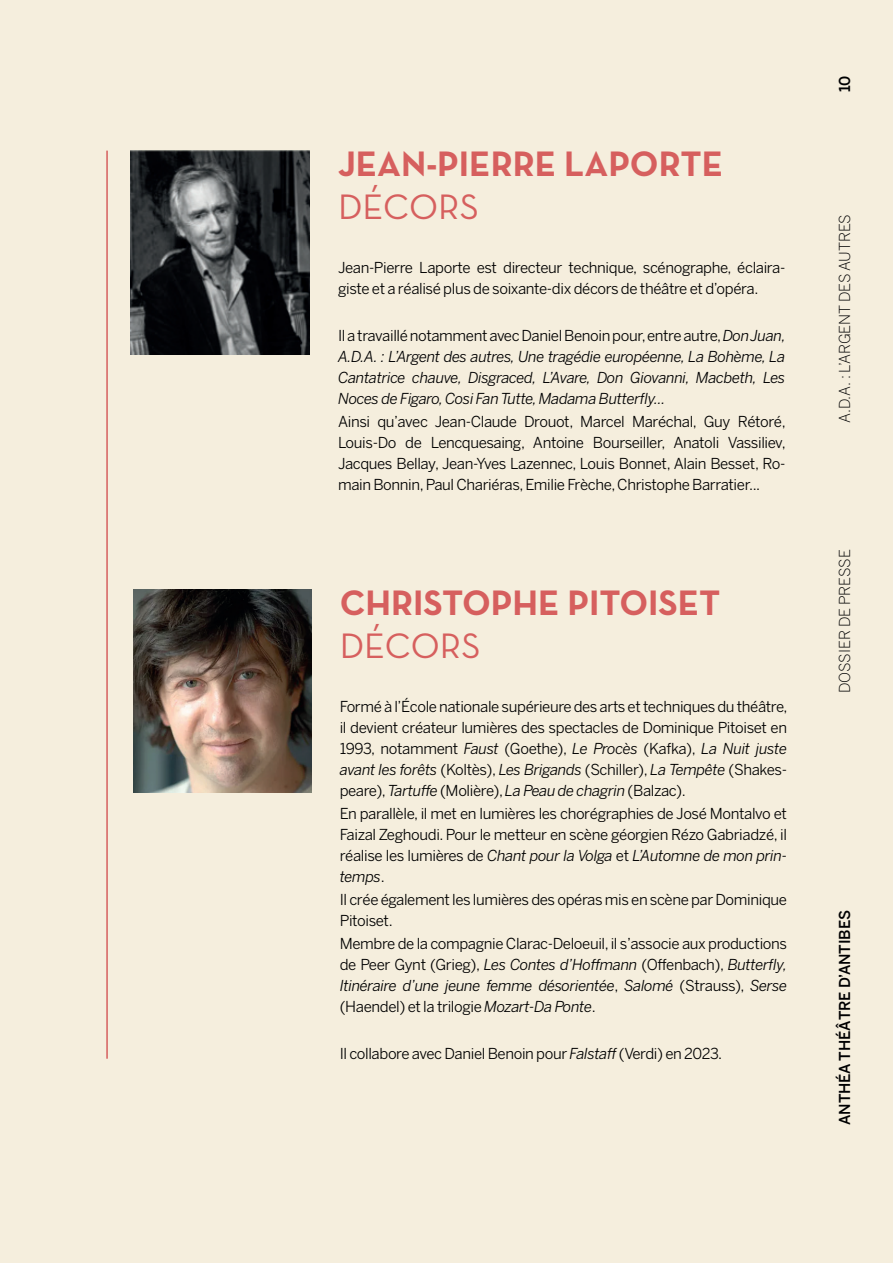
<style>
.page{position:relative;width:893px;height:1263px;background:#f5eedd}
.page>*{position:absolute;margin:0;border:0;box-sizing:border-box;transform-origin:0 0}
.t1{font:700 36px "Neutra Text";color:#d65f5e}
.t2{font:36px "Neutra Text";color:#d65f5e}
.t3{font:15px/21px "Benton Sans";letter-spacing:-.025em;color:#000;text-align:justify}
.t4{font:italic 15px/21px "Benton Sans";letter-spacing:-.025em;color:#000001;text-align:justify}
.t5{font:300 15px "Benton Sans";letter-spacing:-.005em;color:#000001}
.t6{font:500 15px "Benton Sans";letter-spacing:-.005em;color:#000001}
.s1{font-style:normal;color:#000}
.s2{font-style:italic}
</style>
<div class="page">
<img style="left:131px;top:151px;width:178px;height:203px">
<hr style="left:106px;top:151px;width:2px;height:908px;background:#d65f5e">
<img style="left:133px;top:589px;width:178px;height:204px">
<h1 class="t1" style="left:338px;top:141px;width:387px">JEAN-PIERRE LAPORTE</h1>
<h1 class="t2" style="left:338px;top:185px;width:142px">DÉCORS</h1>
<p class="t3" style="left:338px;top:257px;width:449px">Jean-Pierre Laporte est directeur technique, scénographe, éclaira&shy;giste et a réalisé plus de soixante-dix décors de théâtre et d’opéra.</p>
<p class="t4" style="left:338px;top:324px;width:449px"><span class="s1">Il a travaillé notamment avec Daniel Benoin pour, entre autre,</span> Don Juan, A.D.A. : L’Argent des autres, Une tragédie européenne, La Bohème, La Cantatrice chauve, Disgraced, L’Avare, Don Giovanni, Macbeth, Les Noces de Figaro, Cosi Fan Tutte, Madama Butterfly...</p>
<p class="t3" style="left:338px;top:411px;width:449px">Ainsi qu’avec Jean-Claude Drouot, Marcel Maréchal, Guy Rétoré, Louis-Do de Lencquesaing, Antoine Bourseiller, Anatoli Vassiliev, Jacques Bellay, Jean-Yves Lazennec, Louis Bonnet, Alain Besset, Ro&shy;main Bonnin, Paul Chariéras, Emilie Frèche, Christophe Barratier...</p>
<h1 class="t1" style="left:340px;top:580px;width:382px">CHRISTOPHE PITOISET</h1>
<h1 class="t2" style="left:340px;top:624px;width:142px">DÉCORS</h1>
<p class="t3" style="left:340px;top:696px;width:449px">Formé à l’École nationale supérieure des arts et techniques du théâtre, il devient créateur lumières des spectacles de Dominique Pitoiset en 1993, notamment <span class="s2">Faust</span> (Goethe), <span class="s2">Le Procès</span> (Kafka), <span class="s2">La Nuit juste avant les forêts</span> (Koltès), <span class="s2">Les Brigands</span> (Schiller), <span class="s2">La Tempête</span> (Shakes&shy;peare), <span class="s2">Tartuffe</span> (Molière), <span class="s2">La Peau de chagrin</span> (Balzac).</p>
<p class="t3" style="left:340px;top:803px;width:449px">En parallèle, il met en lumières les chorégraphies de José Montalvo et Faizal Zeghoudi. Pour le metteur en scène géorgien Rézo Gabriadzé, il réalise les lumières de <span class="s2">Chant pour la Volga</span> et <span class="s2">L’Automne de mon prin&shy;temps</span>.</p>
<p class="t3" style="left:340px;top:889px;width:449px">Il crée également les lumières des opéras mis en scène par Dominique<br>Pitoiset.</p>
<p class="t3" style="left:340px;top:933px;width:449px">Membre de la compagnie Clarac-Deloeuil, il s’associe aux productions de Peer Gynt (Grieg), <span class="s2">Les Contes d’Hoffmann</span> (Offenbach), <span class="s2">Butterfly, Itinéraire d’une jeune femme désorientée</span>, <span class="s2">Salomé</span> (Strauss), <span class="s2">Serse </span>(Haendel) et la trilogie <span class="s2">Mozart-Da Ponte</span>.</p>
<p class="t3" style="left:340px;top:1042px;width:384px">Il collabore avec Daniel Benoin pour <span class="s2">Falstaff</span> (Verdi) en 2023.</p>
<p class="t6" style="left:836px;top:92px;width:18px;rotate:-90deg">10</p>
<p class="t5" style="left:836px;top:423px;width:210px;rotate:-90deg">A.D.A. : L’ARGENT DES AUTRES</p>
<p class="t5" style="left:836px;top:693px;width:145px;rotate:-90deg">DOSSIER DE PRESSE</p>
<p class="t6" style="left:836px;top:1125px;width:217px;rotate:-90deg">ANTHÉA THÉÂTRE D’ANTIBES</p>
</div>
